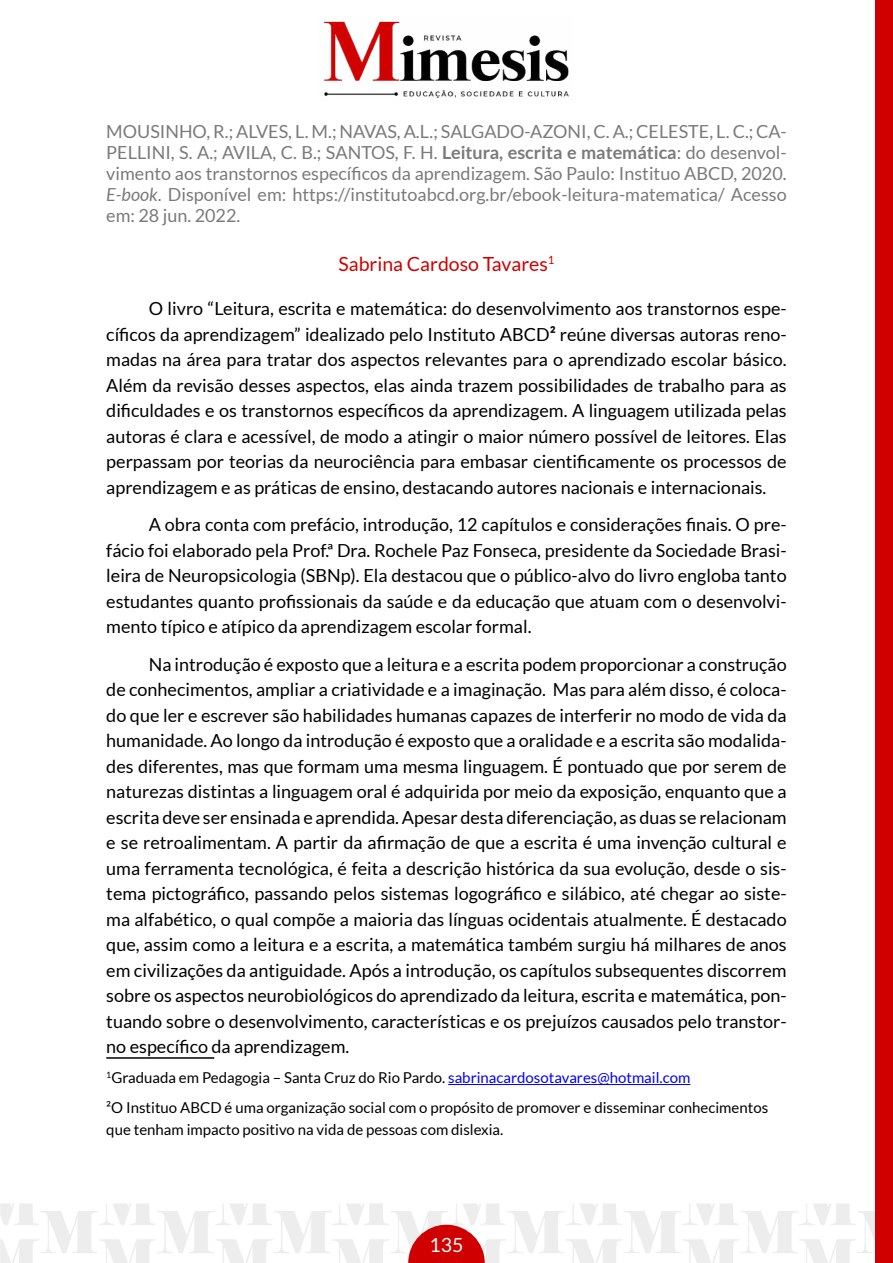
<style>
.page{position:relative;width:893px;height:1263px;background:#fff}
.page>*{position:absolute;margin:0;border:0;box-sizing:border-box;transform-origin:0 0}
.t1{font:19.5px "Lato";color:#d10000}
.t2{font:19.5px "Lato";color:#fff}
.t3{font:18px/25.5px "Lato";color:#000;text-align:justify}
.t4{font:18px/21px "Lato";color:#7a7a7a;text-align:justify}
.t5{font:15px/30px "Lato";color:#000}
.s1{font-weight:700}
.s2{font-style:italic}
.s3{color:#00f}
</style>
<div class="page">
<img style="left:0;top:1203px;width:876px;height:60px">
<svg style="left:408px;top:1225px;width:77px;height:38px;background:#d93535"></svg>
<div style="left:876px;top:0;width:17px;height:1263px;background:#d10000"></div>
<img style="left:324px;top:21px;width:245px;height:78px">
<hr style="left:106px;top:1057px;width:108px;height:2px;background:#000">
<hr style="left:448px;top:1084px;width:242px;height:1px;background:#00f">
<p class="t4" style="left:106px;top:121px;width:682px">MOUSINHO, R.; ALVES, L. M.; NAVAS, A.L.; SALGADO-AZONI, C. A.; CELESTE, L. C.; CA-PELLINI, S. A.; AVILA, C. B.; SANTOS, F. H. <span class="s1">Leitura, escrita e matemática</span>: do desenvol&shy;vimento aos transtornos específicos da aprendizagem. São Paulo: Instituo ABCD, 2020.<br><span class="s2">E-book</span>. Disponível em: https://institutoabcd.org.br/ebook-leitura-matematica/ Acesso em: 28 jun. 2022.</p>
<p class="t1" style="left:338px;top:253px;width:218px">Sabrina Cardoso Tavares<sup>1</sup></p>
<p class="t3" style="left:106px;top:296px;width:682px;text-indent:43px">O livro “Leitura, escrita e matemática: do desenvolvimento aos transtornos espe&shy;cíficos da aprendizagem” idealizado pelo Instituto ABCD<span class="s1">²</span> reúne diversas autoras reno&shy;madas na área para tratar dos aspectos relevantes para o aprendizado escolar básico.<br>Além da revisão desses aspectos, elas ainda trazem possibilidades de trabalho para as dificuldades e os transtornos específicos da aprendizagem. A linguagem utilizada pelas autoras é clara e acessível, de modo a atingir o maior número possível de leitores. Elas perpassam por teorias da neurociência para embasar cientificamente os processos de aprendizagem e as práticas de ensino, destacando autores nacionais e internacionais.</p>
<p class="t3" style="left:106px;top:512px;width:682px;text-indent:43px">A obra conta com prefácio, introdução, 12 capítulos e considerações finais. O pre&shy;fácio foi elaborado pela Prof.ª Dra. Rochele Paz Fonseca, presidente da Sociedade Brasi&shy;leira de Neuropsicologia (SBNp). Ela destacou que o público-alvo do livro engloba tanto estudantes quanto profissionais da saúde e da educação que atuam com o desenvolvi&shy;mento típico e atípico da aprendizagem escolar formal.</p>
<p class="t3" style="left:106px;top:651px;width:682px;text-indent:43px">Na introdução é exposto que a leitura e a escrita podem proporcionar a construção de conhecimentos, ampliar a criatividade e a imaginação. Mas para além disso, é coloca&shy;do que ler e escrever são habilidades humanas capazes de interferir no modo de vida da humanidade. Ao longo da introdução é exposto que a oralidade e a escrita são modalida&shy;des diferentes, mas que formam uma mesma linguagem. É pontuado que por serem de naturezas distintas a linguagem oral é adquirida por meio da exposição, enquanto que a escrita deve ser ensinada e aprendida. Apesar desta diferenciação, as duas se relacionam e se retroalimentam. A partir da afirmação de que a escrita é uma invenção cultural e uma ferramenta tecnológica, é feita a descrição histórica da sua evolução, desde o sis&shy;tema pictográfico, passando pelos sistemas logográfico e silábico, até chegar ao siste&shy;ma alfabético, o qual compõe a maioria das línguas ocidentais atualmente. É destacado que, assim como a leitura e a escrita, a matemática também surgiu há milhares de anos em civilizações da antiguidade. Após a introdução, os capítulos subsequentes discorrem sobre os aspectos neurobiológicos do aprendizado da leitura, escrita e matemática, pon&shy;tuando sobre o desenvolvimento, características e os prejuízos causados pelo transtor&shy;no específico da aprendizagem.</p>
<p class="t5" style="left:106px;top:1063px;width:663px"><sup>1</sup>Graduada em Pedagogia – Santa Cruz do Rio Pardo. <span class="s3">sabrinacardosotavares@hotmail.com<br></span>²O Instituo ABCD é uma organização social com o propósito de promover e disseminar conhecimentos</p>
<p class="t5" style="left:106px;top:1114px;width:399px">que tenham impacto positivo na vida de pessoas com dislexia.</p>
<p class="t2" style="left:429px;top:1234px;width:35px">135</p>
</div>
